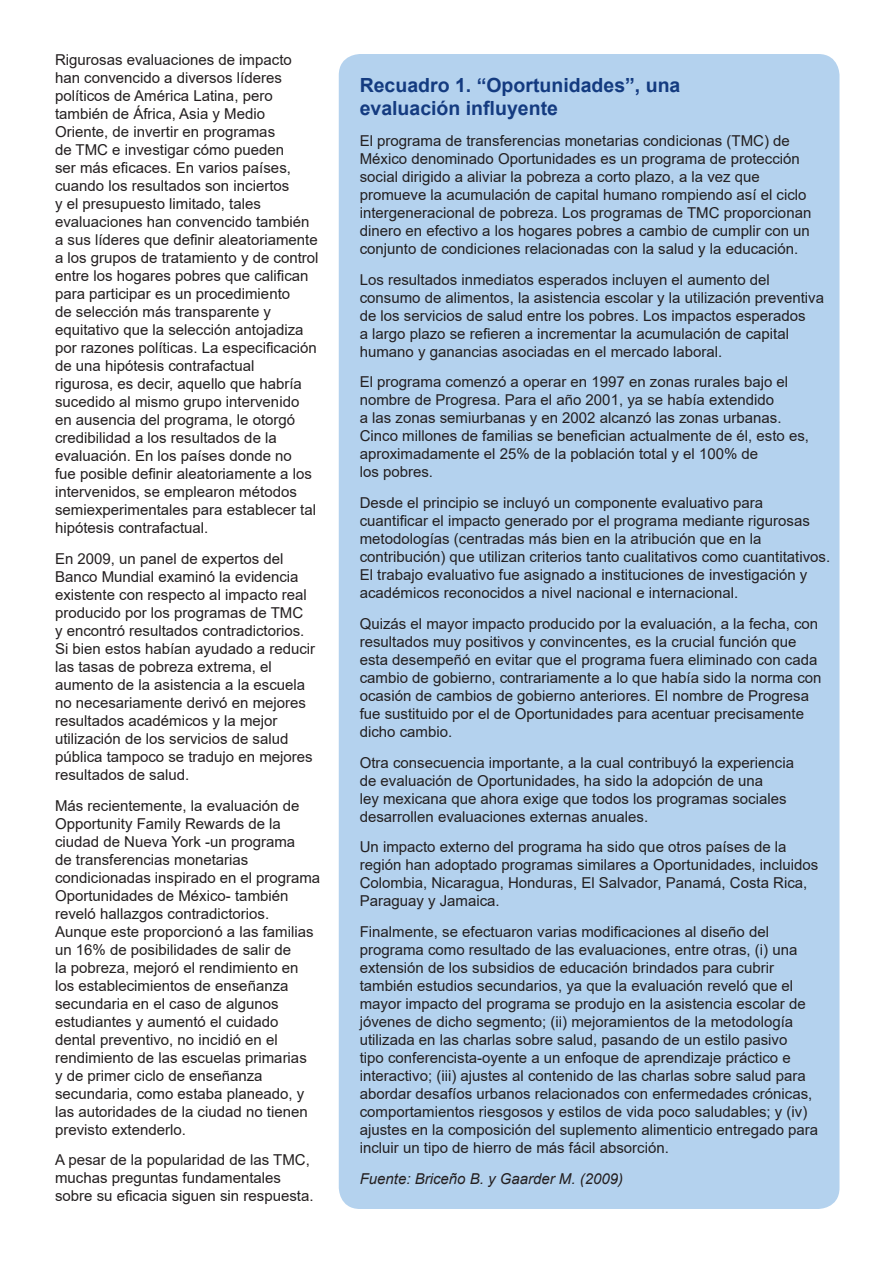
<style>
.page{position:relative;width:893px;height:1263px;background:#fff}
.page>*{position:absolute;margin:0;border:0;box-sizing:border-box;transform-origin:0 0}
.t1{font:700 19.5px/23.4px "Arial";color:#143b80}
.t2{font:15px/18px "Arial";color:#231f20}
.t3{font:italic 15px "Arial";color:#231f20}
</style>
<div class="page">
<div style="left:339px;top:54px;width:500px;height:1155px;background:#b4d2ee;border-radius:21px"></div>
<p class="t2" style="left:55px;top:51px;width:265px">Rigurosas evaluaciones de impacto han convencido a diversos líderes políticos de América Latina, pero también de África, Asia y Medio Oriente, de invertir en programas<br>de TMC e investigar cómo pueden<br>ser más eficaces. En varios países, cuando los resultados son inciertos<br>y el presupuesto limitado, tales evaluaciones han convencido también a sus líderes que definir aleatoriamente a los grupos de tratamiento y de control entre los hogares pobres que califican para participar es un procedimiento<br>de selección más transparente y equitativo que la selección antojadiza por razones políticas. La especificación de una hipótesis contrafactual<br>rigurosa, es decir, aquello que habría sucedido al mismo grupo intervenido en ausencia del programa, le otorgó credibilidad a los resultados de la evaluación. En los países donde no<br>fue posible definir aleatoriamente a los intervenidos, se emplearon métodos semiexperimentales para establecer tal hipótesis contrafactual.</p>
<p class="t2" style="left:55px;top:549px;width:262px">En 2009, un panel de expertos del Banco Mundial examinó la evidencia existente con respecto al impacto real producido por los programas de TMC<br>y encontró resultados contradictorios.<br>Si bien estos habían ayudado a reducir las tasas de pobreza extrema, el aumento de la asistencia a la escuela no necesariamente derivó en mejores resultados académicos y la mejor utilización de los servicios de salud pública tampoco se tradujo en mejores resultados de salud.</p>
<p class="t2" style="left:55px;top:796px;width:267px">Más recientemente, la evaluación de Opportunity Family Rewards de la ciudad de Nueva York -un programa<br>de transferencias monetarias condicionadas inspirado en el programa Oportunidades de México- también reveló hallazgos contradictorios.<br>Aunque este proporcionó a las familias un 16% de posibilidades de salir de<br>la pobreza, mejoró el rendimiento en los establecimientos de enseñanza secundaria en el caso de algunos estudiantes y aumentó el cuidado dental preventivo, no incidió en el rendimiento de las escuelas primarias<br>y de primer ciclo de enseñanza secundaria, como estaba planeado, y las autoridades de la ciudad no tienen previsto extenderlo.</p>
<p class="t2" style="left:55px;top:1151px;width:260px">A pesar de la popularidad de las TMC, muchas preguntas fundamentales sobre su eficacia siguen sin respuesta.</p>
<p class="t1" style="left:360px;top:73px;width:322px">Recuadro 1. “Oportunidades”, una evaluación influyente</p>
<p class="t2" style="left:360px;top:131px;width:453px">El programa de transferencias monetarias condicionas (TMC) de México denominado Oportunidades es un programa de protección social dirigido a aliviar la pobreza a corto plazo, a la vez que promueve la acumulación de capital humano rompiendo así el ciclo intergeneracional de pobreza. Los programas de TMC proporcionan dinero en efectivo a los hogares pobres a cambio de cumplir con un conjunto de condiciones relacionadas con la salud y la educación.</p>
<p class="t2" style="left:360px;top:270px;width:466px">Los resultados inmediatos esperados incluyen el aumento del consumo de alimentos, la asistencia escolar y la utilización preventiva de los servicios de salud entre los pobres. Los impactos esperados<br>a largo plazo se refieren a incrementar la acumulación de capital humano y ganancias asociadas en el mercado laboral.</p>
<p class="t2" style="left:360px;top:373px;width:451px">El programa comenzó a operar en 1997 en zonas rurales bajo el nombre de Progresa. Para el año 2001, ya se había extendido<br>a las zonas semiurbanas y en 2002 alcanzó las zonas urbanas.<br>Cinco millones de familias se benefician actualmente de él, esto es, aproximadamente el 25% de la población total y el 100% de<br>los pobres.</p>
<p class="t2" style="left:360px;top:494px;width:472px">Desde el principio se incluyó un componente evaluativo para cuantificar el impacto generado por el programa mediante rigurosas metodologías (centradas más bien en la atribución que en la contribución) que utilizan criterios tanto cualitativos como cuantitativos.<br>El trabajo evaluativo fue asignado a instituciones de investigación y académicos reconocidos a nivel nacional e internacional.</p>
<p class="t2" style="left:360px;top:614px;width:463px">Quizás el mayor impacto producido por la evaluación, a la fecha, con resultados muy positivos y convincentes, es la crucial función que esta desempeñó en evitar que el programa fuera eliminado con cada cambio de gobierno, contrariamente a lo que había sido la norma con ocasión de cambios de gobierno anteriores. El nombre de Progresa fue sustituido por el de Oportunidades para acentuar precisamente dicho cambio.</p>
<p class="t2" style="left:360px;top:753px;width:436px">Otra consecuencia importante, a la cual contribuyó la experiencia de evaluación de Oportunidades, ha sido la adopción de una<br>ley mexicana que ahora exige que todos los programas sociales desarrollen evaluaciones externas anuales.</p>
<p class="t2" style="left:360px;top:838px;width:460px">Un impacto externo del programa ha sido que otros países de la región han adoptado programas similares a Oportunidades, incluidos Colombia, Nicaragua, Honduras, El Salvador, Panamá, Costa Rica, Paraguay y Jamaica.</p>
<p class="t2" style="left:360px;top:923px;width:460px">Finalmente, se efectuaron varias modificaciones al diseño del programa como resultado de las evaluaciones, entre otras, (i) una extensión de los subsidios de educación brindados para cubrir también estudios secundarios, ya que la evaluación reveló que el mayor impacto del programa se produjo en la asistencia escolar de jóvenes de dicho segmento; (ii) mejoramientos de la metodología utilizada en las charlas sobre salud, pasando de un estilo pasivo<br>tipo conferencista-oyente a un enfoque de aprendizaje práctico e interactivo; (iii) ajustes al contenido de las charlas sobre salud para abordar desafíos urbanos relacionados con enfermedades crónicas, comportamientos riesgosos y estilos de vida poco saludables; y (iv) ajustes en la composición del suplemento alimenticio entregado para incluir un tipo de hierro de más fácil absorción.</p>
<p class="t3" style="left:360px;top:1169px;width:265px">Fuente: Briceño B. y Gaarder M. (2009)</p>
</div>
